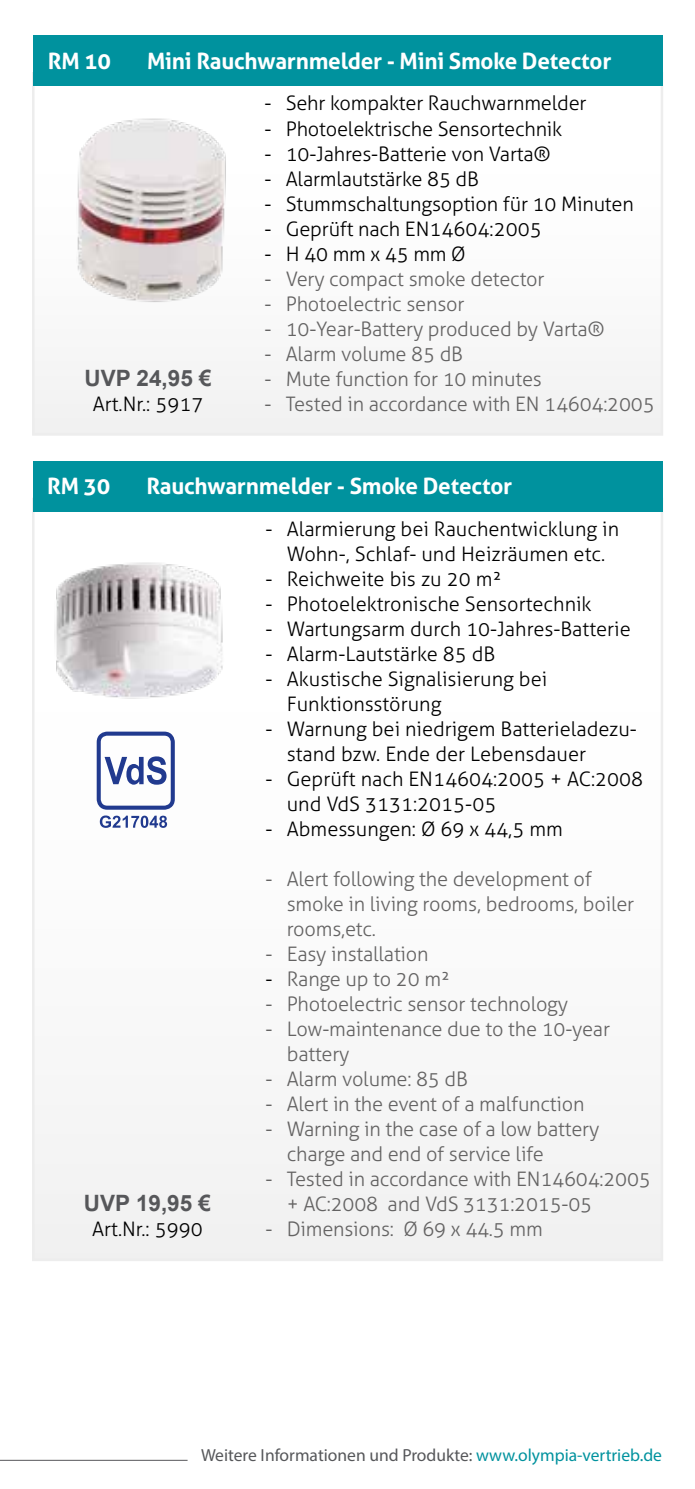
<style>
.page{position:relative;width:695px;height:1489px;background:#fff}
.page>*{position:absolute;margin:0;border:0;box-sizing:border-box;transform-origin:0 0}
.t1{font:700 22.5px "Aller";letter-spacing:-.01em;color:#fff}
.t2{font:700 22.5px "Arial";color:#56575a}
.t3{font:300 20px/25px "Aller";color:#000}
.t4{font:300 20px/25px "Aller";letter-spacing:-.01em;color:#646363}
.t5{font:17.5px "Myriad Pro";color:#56575a}
.s1{color:#000}
.s2{color:#00929e}
</style>
<div class="page">
<hr style="left:0;top:1459px;width:187px;height:1px;background:#56575a">
<div style="left:33px;top:73px;width:628px;height:361px;background:#fbfbfb"></div>
<div style="left:34px;top:35px;width:629px;height:50px;background:#00929e"></div>
<img style="left:77px;top:118px;width:149px;height:184px">
<div style="left:33px;top:499px;width:628px;height:760px;background:#fbfbfb"></div>
<div style="left:34px;top:461px;width:629px;height:50px;background:#00929e"></div>
<div style="left:33px;top:461px;width:592px;height:50px;background:#00929e"></div>
<img style="left:56px;top:563px;width:167px;height:136px">
<svg style="left:97px;top:731px;width:78px;height:78px"></svg>
<svg style="left:100px;top:815px;width:67px;height:12px"></svg>
<p class="t1" style="left:48px;top:47px;width:65px">RM 10</p>
<p class="t1" style="left:147px;top:47px;width:466px">Mini Rauchwarnmelder - Mini Smoke Detector</p>
<p class="t2" style="left:84px;top:363px;width:129px">UVP 24,95 €</p>
<p class="t3" style="left:93px;top:391px;width:112px">Art.Nr.: 5917</p>
<p class="t3" style="left:264px;top:91px;width:323px">- Sehr kompakter Rauchwarnmelder</p>
<p class="t3" style="left:264px;top:116px;width:299px">- Photoelektrische Sensortechnik</p>
<p class="t3" style="left:264px;top:141px;width:288px">- 10-Jahres-Batterie von Varta®</p>
<p class="t3" style="left:264px;top:166px;width:216px">- Alarmlautstärke 85 dB</p>
<p class="t3" style="left:264px;top:191px;width:371px">- Stummschaltungsoption für 10 Minuten</p>
<p class="t3" style="left:264px;top:216px;width:278px">- Geprüft nach EN14604:2005</p>
<p class="t3" style="left:264px;top:241px;width:203px">- H 40 mm x 45 mm Ø</p>
<p class="t4" style="left:264px;top:266px;width:281px">- Very compact smoke detector</p>
<p class="t4" style="left:264px;top:291px;width:201px">- Photoelectric sensor</p>
<p class="t4" style="left:264px;top:316px;width:342px">- 10-Year-Battery produced by Varta®</p>
<p class="t4" style="left:264px;top:341px;width:200px">- Alarm volume 85 dB</p>
<p class="t4" style="left:264px;top:366px;width:279px">- Mute function for 10 minutes</p>
<p class="t4" style="left:264px;top:391px;width:391px">- Tested in accordance with EN 14604:2005</p>
<p class="t1" style="left:47px;top:472px;width:65px">RM 30</p>
<p class="t1" style="left:146px;top:472px;width:367px">Rauchwarnmelder - Smoke Detector</p>
<p class="t2" style="left:84px;top:1188px;width:129px">UVP 19,95 €</p>
<p class="t3" style="left:92px;top:1216px;width:112px">Art.Nr.: 5990</p>
<p class="t3" style="left:265px;top:516px;width:355px;text-align:center">- Alarmierung bei Rauchentwicklung in<br>Wohn-, Schlaf- und Heizräumen etc.</p>
<p class="t3" style="left:265px;top:566px;width:237px">- Reichweite bis zu 20 m²</p>
<p class="t3" style="left:265px;top:591px;width:327px">- Photoelektronische Sensortechnik</p>
<p class="t3" style="left:265px;top:616px;width:366px">- Wartungsarm durch 10-Jahres-Batterie</p>
<p class="t3" style="left:265px;top:641px;width:231px">- Alarm-Lautstärke 85 dB</p>
<p class="t3" style="left:287px;top:666px;width:262px;text-indent:-21px">- Akustische Signalisierung bei<br>Funktionsstörung</p>
<p class="t3" style="left:287px;top:716px;width:351px;text-indent:-21px">- Warnung bei niedrigem Batterieladezu&shy;stand bzw. Ende der Lebensdauer</p>
<p class="t3" style="left:287px;top:766px;width:358px;text-indent:-21px">- Geprüft nach EN14604:2005 + AC:2008 und VdS 3131:2015-05</p>
<p class="t3" style="left:265px;top:816px;width:299px">- Abmessungen: Ø 69 x 44,5 mm</p>
<p class="t4" style="left:287px;top:866px;width:349px;text-indent:-21px">- Alert following the development of smoke in living rooms, bedrooms, boiler rooms,etc.</p>
<p class="t4" style="left:265px;top:941px;width:165px">- Easy installation</p>
<p class="t4" style="left:265px;top:966px;width:186px"><span class="s1">-</span> Range up to 20 m²</p>
<p class="t4" style="left:265px;top:991px;width:304px">- Photoelectric sensor technology</p>
<p class="t4" style="left:287px;top:1016px;width:325px;text-indent:-21px">- Low-maintenance due to the 10-year battery</p>
<p class="t4" style="left:265px;top:1066px;width:204px">- Alarm volume: 85 dB</p>
<p class="t4" style="left:265px;top:1091px;width:320px">- Alert in the event of a malfunction</p>
<p class="t4" style="left:287px;top:1116px;width:314px;text-indent:-21px">- Warning in the case of a low battery charge and end of service life</p>
<p class="t4" style="left:287px;top:1166px;width:365px;text-indent:-21px">- Tested in accordance with EN14604:2005 + AC:2008 and VdS 3131:2015-05</p>
<p class="t4" style="left:265px;top:1216px;width:279px">- Dimensions: Ø 69 x 44.5 mm</p>
<p class="t5" style="left:201px;top:1444px;width:462px">Weitere Informationen und Produkte: <span class="s2">www.olympia-vertrieb.de</span></p>
</div>
